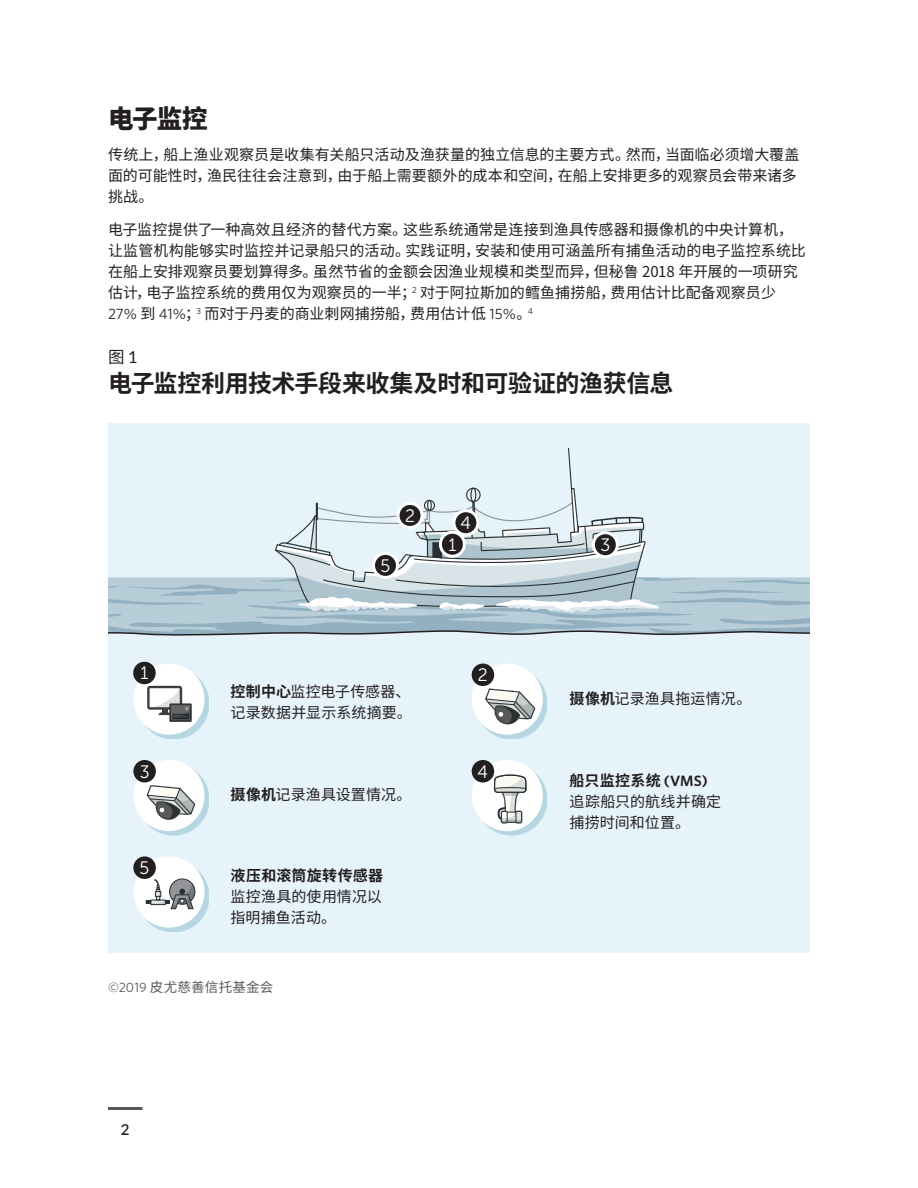
<style>
.page{position:relative;width:918px;height:1188px;background:#fff}
.page>*{position:absolute;margin:0;border:0;box-sizing:border-box;transform-origin:0 0}
.t1{font:900 25.5px "Noto Sans CJ Ksc";color:#231f20}
.HED{font:700 24px "Noto Sans CJ Ksc";letter-spacing:-.015em;color:#231f20}
.Body{font:18px "Museo Sans Rounded 300";color:#fff}
.Figure{font:16.5px "Noto Sans CJ Ksc";color:#231f20}
.Body-2{font:15px/21px "Noto Sans CJ Ksc";letter-spacing:.005em;color:#231f20}
.t2{font:600 15px "Lato";color:#231f20}
.Source{font:13.5px "Noto Sans CJ Ksc";letter-spacing:.02em;color:#57585a}
.s1{font-family:"Whitney"}
.s2{font-family:"Lato"}
.s3{font-weight:700}
.s4{font-family:"Whitney";font-weight:600}
</style>
<div class="page">
<hr style="left:108px;top:1107px;width:34px;height:3px;background:#57585a">
<div style="left:108px;top:423px;width:702px;height:530px;background:#e7f3fa"></div>
<svg style="left:108px;top:447px;width:702px;height:189px"></svg>
<div style="left:137px;top:668px;width:72px;height:71px;background:#007183;opacity:.21"></div>
<div style="left:133px;top:664px;width:72px;height:71px;background:#fff;border-radius:50%"></div>
<svg style="left:147px;top:686px;width:44px;height:35px"></svg>
<div style="left:170px;top:704px;width:21px;height:18px;border:1px solid #283032"></div>
<div style="left:137px;top:764px;width:72px;height:71px;background:#007183;opacity:.21"></div>
<div style="left:133px;top:760px;width:72px;height:71px;background:#fff;border-radius:50%"></div>
<svg style="left:146px;top:785px;width:50px;height:36px"></svg>
<div style="left:137px;top:861px;width:72px;height:71px;background:#007183;opacity:.21"></div>
<div style="left:133px;top:856px;width:72px;height:72px;background:#fff;border-radius:50%"></div>
<svg style="left:146px;top:878px;width:50px;height:32px"></svg>
<div style="left:476px;top:668px;width:71px;height:71px;background:#007183;opacity:.21"></div>
<div style="left:472px;top:664px;width:71px;height:71px;background:#fff;border-radius:50%"></div>
<svg style="left:485px;top:688px;width:51px;height:38px"></svg>
<div style="left:476px;top:764px;width:71px;height:71px;background:#007183;opacity:.21"></div>
<div style="left:472px;top:760px;width:71px;height:71px;background:#fff;border-radius:50%"></div>
<svg style="left:494px;top:774px;width:33px;height:49px"></svg>
<div style="left:134px;top:662px;width:21px;height:21px;background:#231f20;border-radius:50%"></div>
<div style="left:133px;top:662px;width:23px;height:22px;border:2px solid #231f20;border-radius:50%"></div>
<div style="left:472px;top:664px;width:21px;height:21px;background:#231f20;border-radius:50%"></div>
<div style="left:472px;top:664px;width:22px;height:22px;border:2px solid #231f20;border-radius:50%"></div>
<div style="left:134px;top:761px;width:21px;height:21px;background:#231f20;border-radius:50%"></div>
<div style="left:133px;top:760px;width:23px;height:23px;border:2px solid #231f20;border-radius:50%"></div>
<div style="left:472px;top:761px;width:21px;height:21px;background:#231f20;border-radius:50%"></div>
<div style="left:472px;top:760px;width:22px;height:23px;border:2px solid #231f20;border-radius:50%"></div>
<div style="left:134px;top:857px;width:21px;height:21px;background:#231f20;border-radius:50%"></div>
<div style="left:133px;top:856px;width:23px;height:23px;border:2px solid #231f20;border-radius:50%"></div>
<div style="left:440px;top:532px;width:24px;height:24px;background:#231f20;border-radius:50%"></div>
<div style="left:439px;top:531px;width:27px;height:27px;border:3px solid #fff;border-radius:50%"></div>
<div style="left:398px;top:503px;width:24px;height:24px;background:#231f20;border-radius:50%"></div>
<div style="left:397px;top:502px;width:27px;height:27px;border:3px solid #fff;border-radius:50%"></div>
<div style="left:593px;top:533px;width:24px;height:24px;background:#231f20;border-radius:50%"></div>
<div style="left:592px;top:531px;width:27px;height:27px;border:3px solid #fff;border-radius:50%"></div>
<div style="left:454px;top:511px;width:24px;height:24px;background:#231f20;border-radius:50%"></div>
<div style="left:452px;top:509px;width:27px;height:27px;border:3px solid #fff;border-radius:50%"></div>
<div style="left:374px;top:553px;width:24px;height:24px;background:#231f20;border-radius:50%"></div>
<div style="left:372px;top:552px;width:27px;height:27px;border:3px solid #fff;border-radius:50%"></div>
<h1 class="t1" style="left:108px;top:105px;width:101px">电子监控</h1>
<p class="Body-2" style="left:108px;top:144px;width:693px">传统上，船上渔业观察员是收集有关船只活动及渔获量的独立信息的主要方式。然而，当面临必须增大覆盖面的可能性时，渔民往往会注意到，由于船上需要额外的成本和空间，在船上安排更多的观察员会带来诸多挑战。</p>
<p class="Body-2" style="left:108px;top:219px;width:699px">电子监控提供了一种高效且经济的替代方案。这些系统通常是连接到渔具传感器和摄像机的中央计算机，让监管机构能够实时监控并记录船只的活动。实践证明，安装和使用可涵盖所有捕鱼活动的电子监控系统比在船上安排观察员要划算得多。虽然节省的金额会因渔业规模和类型而异，但秘鲁 2018 年开展的一项研究估计，电子监控系统的费用仅为观察员的一半；<sup>2</sup> 对于阿拉斯加的鳕鱼捕捞船，费用估计比配备观察员少<span class="s1">27%</span> 到 <span class="s1">41%</span>；<sup>3</sup> 而对于丹麦的商业刺网捕捞船，费用估计低 <span class="s1">15%</span>。<sup>4</sup></p>
<p class="Figure" style="left:108px;top:348px;width:31px">图 <span class="s2">1</span></p>
<p class="HED" style="left:108px;top:370px;width:567px">电子监控利用技术手段来收集及时和可验证的渔获信息</p>
<p class="Body" style="left:381px;top:556px;width:11px">5</p>
<p class="Body" style="left:405px;top:506px;width:11px">2</p>
<p class="Body" style="left:460px;top:513px;width:12px">4</p>
<p class="Body" style="left:448px;top:535px;width:10px">1</p>
<p class="Body" style="left:140px;top:664px;width:10px">1</p>
<p class="Body" style="left:478px;top:665px;width:11px">2</p>
<p class="Body-2" style="left:231px;top:681px;width:183px"><span class="s3">控制中心</span>监控电子传感器、记录数据并显示系统摘要。</p>
<p class="Body" style="left:140px;top:762px;width:11px">3</p>
<p class="Body" style="left:477px;top:762px;width:12px">4</p>
<p class="Body" style="left:140px;top:858px;width:11px">5</p>
<p class="Body-2" style="left:231px;top:784px;width:182px"><span class="s3">摄像机</span>记录渔具设置情况。</p>
<p class="Body-2" style="left:231px;top:865px;width:154px;text-align:justify"><span class="s3">液压和滚筒旋转传感器</span>监控渔具的使用情况以指明捕鱼活动。</p>
<p class="Source" style="left:108px;top:979px;width:167px"><span class="s1">©2019</span> 皮尤慈善信托基金会</p>
<p class="t2" style="left:121px;top:1119px;width:10px">2</p>
<p class="Body" style="left:601px;top:535px;width:11px">3</p>
<p class="Body-2" style="left:570px;top:688px;width:183px"><span class="s3">摄像机</span>记录渔具拖运情况。</p>
<p class="Body-2" style="left:570px;top:770px;width:153px"><span class="s3">船只监控系统</span> <span class="s4">(VMS)</span>追踪船只的航线并确定捕捞时间和位置。</p>
</div>
